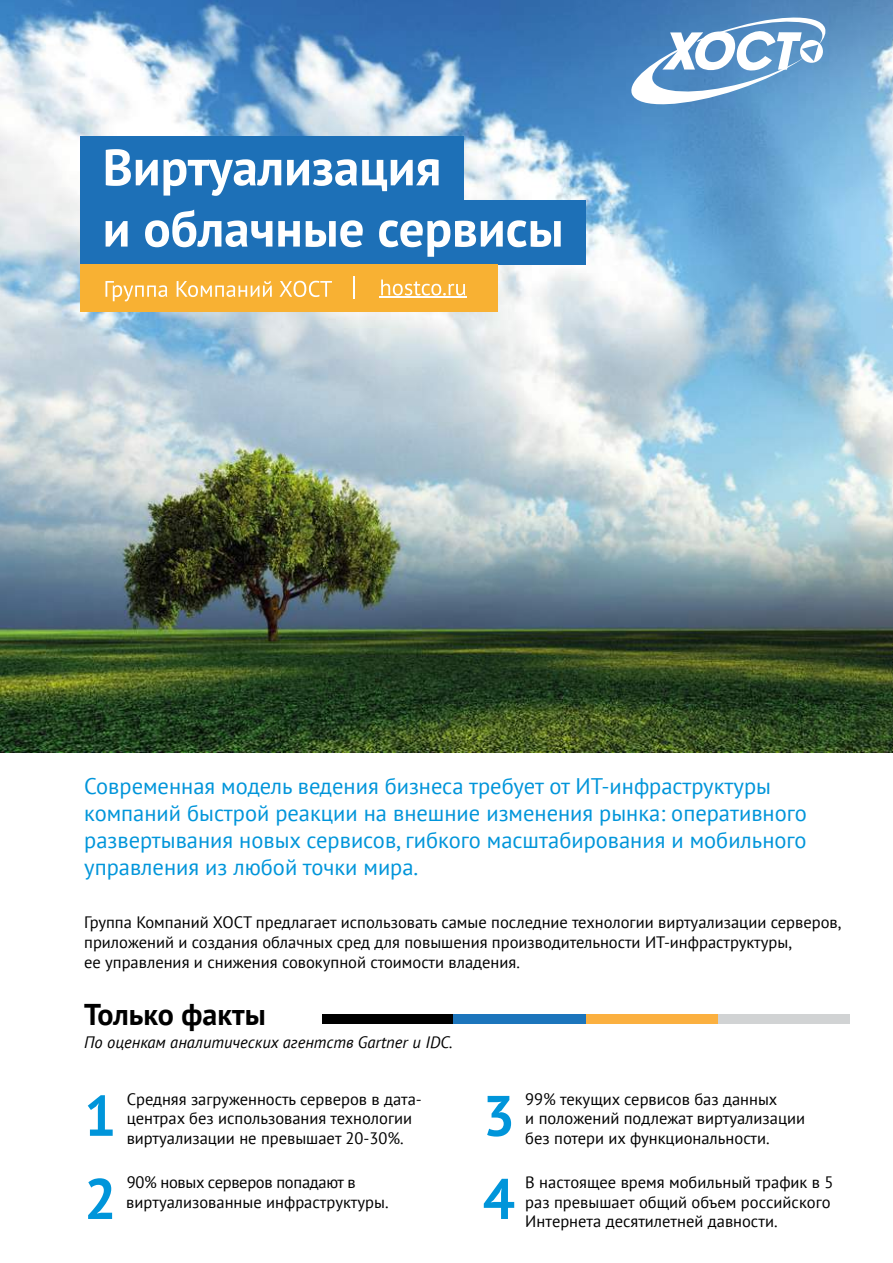
<style>
.page{position:relative;width:893px;height:1263px;background:#fff}
.page>*{position:absolute;margin:0;border:0;box-sizing:border-box;transform-origin:0 0}
.t1{font:700 57px "PT Sans";color:#0095da}
.t2{font:700 30px "PT Sans";color:#000}
.t3{font:22.5px/27px "PT Sans";color:#0095da}
.t4{font:16.5px/19.8px "PT Sans";color:#000}
.t5{font:italic 16.5px "PT Sans";color:#000}
</style>
<div class="page">
<div style="left:322px;top:1014px;width:132px;height:9px;background:#000"></div>
<div style="left:453px;top:1014px;width:133px;height:9px;background:#1c75bc"></div>
<div style="left:586px;top:1014px;width:132px;height:9px;background:#fbb040"></div>
<div style="left:718px;top:1014px;width:132px;height:9px;background:#d1d3d4"></div>
<img style="left:0;top:0;width:893px;height:753px">
<div style="left:80px;top:136px;width:383px;height:64px;background:#1d70b7"></div>
<div style="left:80px;top:200px;width:506px;height:65px;background:#1d70b7"></div>
<svg style="left:106px;top:149px;width:52px;height:37px"></svg>
<svg style="left:164px;top:159px;width:117px;height:37px"></svg>
<svg style="left:287px;top:159px;width:152px;height:32px"></svg>
<svg style="left:106px;top:221px;width:22px;height:26px"></svg>
<svg style="left:145px;top:209px;width:127px;height:38px"></svg>
<svg style="left:278px;top:221px;width:22px;height:26px"></svg>
<svg style="left:306px;top:220px;width:57px;height:27px"></svg>
<svg style="left:379px;top:220px;width:182px;height:37px"></svg>
<svg style="left:627px;top:12px;width:199px;height:97px"></svg>
<div style="left:80px;top:264px;width:418px;height:48px;background:#f8b133"></div>
<svg style="left:105px;top:281px;width:62px;height:20px"></svg>
<svg style="left:177px;top:281px;width:95px;height:16px"></svg>
<svg style="left:279px;top:281px;width:53px;height:16px"></svg>
<svg style="left:381px;top:279px;width:84px;height:17px"></svg>
<hr style="left:379px;top:296px;width:88px;height:1px;background:#fff">
<svg style="left:354px;top:277px;width:1px;height:22px"></svg>
<p class="t3" style="left:84px;top:772px;width:724px">Современная модель ведения бизнеса требует от ИТ-инфраструктуры компаний быстрой реакции на внешние изменения рынка: оперативного развертывания новых сервисов, гибкого масштабирования и мобильного управления из любой точки мира.</p>
<p class="t4" style="left:84px;top:912px;width:759px">Группа Компаний ХОСТ предлагает использовать самые последние технологии виртуализации серверов, приложений и создания облачных сред для повышения производительности ИТ-инфраструктуры,<br>ее управления и снижения совокупной стоимости владения.</p>
<h2 class="t2" style="left:84px;top:994px;width:183px">Только факты</h2>
<p class="t5" style="left:84px;top:1031px;width:370px">По оценкам аналитических агентств Gartner и IDC.</p>
<p class="t4" style="left:127px;top:1088px;width:297px">Средняя загруженность серверов в дата&shy;центрах без использования технологии виртуализации не превышает 20-30%.</p>
<p class="t4" style="left:525px;top:1088px;width:281px">99% текущих сервисов баз данных<br>и положений подлежат виртуализации без потери их функциональности.</p>
<p class="t4" style="left:126px;top:1172px;width:264px">90% новых серверов попадают в виртуализованные инфраструктуры.</p>
<p class="t4" style="left:525px;top:1172px;width:310px">В настоящее время мобильный трафик в 5 раз превышает общий объем российского<br>Интернета десятилетней давности.</p>
<h1 class="t1" style="left:84px;top:1078px;width:34px">1</h1>
<h1 class="t1" style="left:483px;top:1078px;width:34px">3</h1>
<h1 class="t1" style="left:84px;top:1161px;width:34px">2</h1>
<h1 class="t1" style="left:483px;top:1161px;width:34px">4</h1>
</div>
